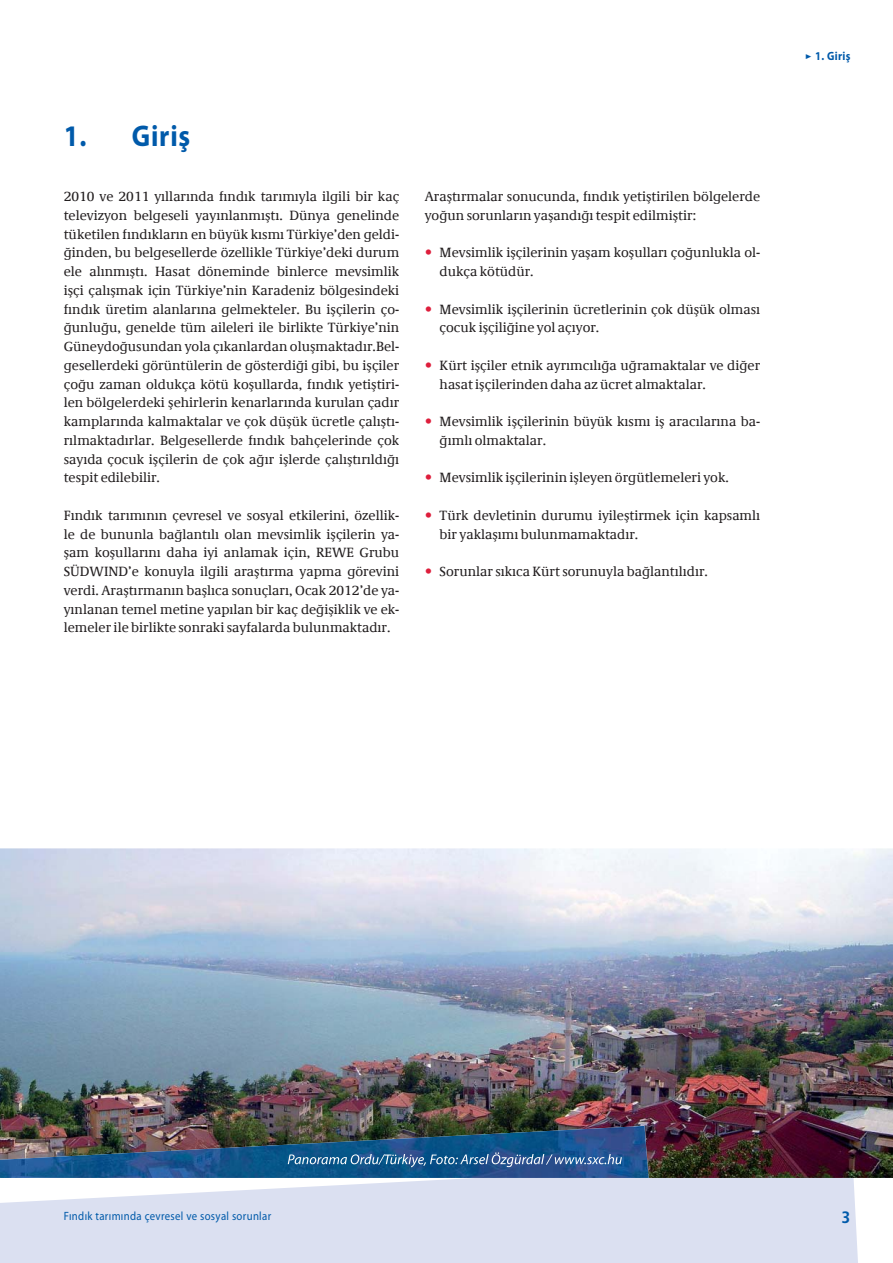
<style>
.page{position:relative;width:893px;height:1263px;background:#fff}
.page>*{position:absolute;margin:0;border:0;box-sizing:border-box;transform-origin:0 0}
.t1{font:700 30px "Myriad Pro";letter-spacing:.03em;color:#005aaa;scale:.9 1}
.t2{font:16.5px "Transit Print OT Bld";color:#005aaa}
.t3{font:13.5px/18.8px "Demos Com";color:#231f20}
.t4{font:12px "Myriad Pro";letter-spacing:.03em;color:#005aaa;scale:.9 1}
.t5{font:700 12px "Myriad Pro";letter-spacing:.03em;color:#005aaa;scale:.9 1}
.s1{font-family:"Transit Print OT Bld";font-weight:400}
</style>
<div class="page">
<svg style="left:0;top:1178px;width:858px;height:85px;background:#dde2f2"></svg>
<img style="left:0;top:848px;width:893px;height:330px">
<img style="left:0;top:1126px;width:649px;height:52px">
<svg style="left:288px;top:1152px;width:334px;height:15px;background:#3e709f"></svg>
<h1 class="t1" style="left:64px;top:125px;width:142px">1. Giriş</h1>
<p class="t3" style="left:64px;top:189px;width:337px;text-align:justify">2010 ve 2011 yıllarında fındık tarımıyla ilgili bir kaç televizyon belgeseli yayınlanmıştı. Dünya genelinde tüketilen fındıkların en büyük kısmı Türkiye’den geldi&shy;ğinden, bu belgesellerde özellikle Türkiye’deki durum ele alınmıştı. Hasat döneminde binlerce mevsimlik işçi çalışmak için Türkiye’nin Karadeniz bölgesindeki fındık üretim alanlarına gelmekteler. Bu işçilerin ço&shy;ğunluğu, genelde tüm aileleri ile birlikte Türkiye’nin Güneydoğusundan yola çıkanlardan oluşmaktadır.Bel&shy;gesellerdeki görüntülerin de gösterdiği gibi, bu işçiler çoğu zaman oldukça kötü koşullarda, fındık yetiştiri&shy;len bölgelerdeki şehirlerin kenarlarında kurulan çadır kamplarında kalmaktalar ve çok düşük ücretle çalıştı&shy;rılmaktadırlar. Belgesellerde fındık bahçelerinde çok sayıda çocuk işçilerin de çok ağır işlerde çalıştırıldığı tespit edilebilir.</p>
<p class="t3" style="left:64px;top:507px;width:337px;text-align:justify">Fındık tarımının çevresel ve sosyal etkilerini, özellik&shy;le de bununla bağlantılı olan mevsimlik işçilerin ya&shy;şam koşullarını daha iyi anlamak için, REWE Grubu SÜDWIND’e konuyla ilgili araştırma yapma görevini verdi. Araştırmanın başlıca sonuçları, Ocak 2012’de ya&shy;yınlanan temel metine yapılan bir kaç değişiklik ve ek&shy;lemeler ile birlikte sonraki sayfalarda bulunmaktadır.</p>
<p class="t3" style="left:425px;top:189px;width:337px">Araştırmalar sonucunda, fındık yetiştirilen bölgelerde yoğun sorunların yaşandığı tespit edilmiştir:</p>
<p class="t3" style="left:440px;top:245px;width:322px">Mevsimlik işçilerinin yaşam koşulları çoğunlukla ol&shy;dukça kötüdür.</p>
<p class="t3" style="left:440px;top:301px;width:322px">Mevsimlik işçilerinin ücretlerinin çok düşük olması çocuk işçiliğine yol açıyor.</p>
<p class="t3" style="left:440px;top:357px;width:322px">Kürt işçiler etnik ayrımcılığa uğramaktalar ve diğer hasat işçilerinden daha az ücret almaktalar.</p>
<p class="t3" style="left:440px;top:414px;width:322px">Mevsimlik işçilerinin büyük kısmı iş aracılarına ba&shy;ğımlı olmaktalar.</p>
<p class="t3" style="left:440px;top:470px;width:291px">Mevsimlik işçilerinin işleyen örgütlemeleri yok.</p>
<p class="t3" style="left:440px;top:507px;width:322px">Türk devletinin durumu iyileştirmek için kapsamlı bir yaklaşımı bulunmamaktadır.</p>
<p class="t3" style="left:440px;top:564px;width:270px">Sorunlar sıkıca Kürt sorunuyla bağlantılıdır.</p>
<p class="t5" style="left:805px;top:52px;width:52px"><span class="s1">▸</span> 1. Giriş</p>
<p class="t4" style="left:64px;top:1211px;width:232px">Fındık tarımında çevresel ve sosyal sorunlar</p>
<p class="t2" style="left:842px;top:1210px;width:10px">3</p>
</div>
